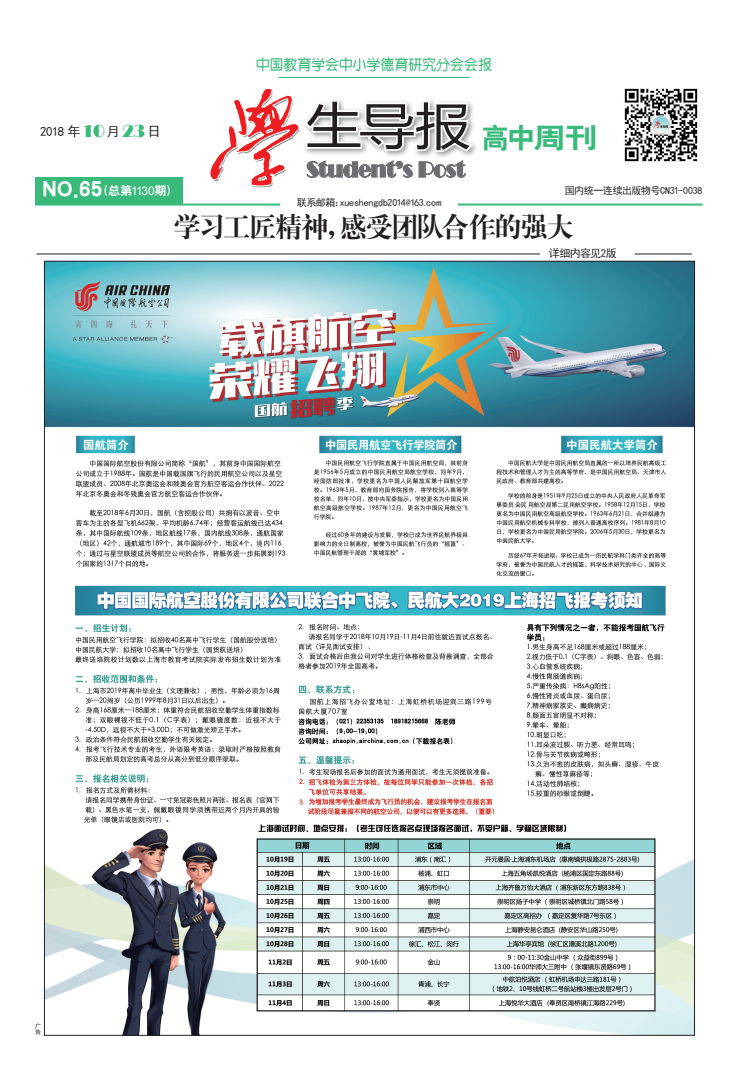
<style>
.page{position:relative;width:738px;height:1078px;background:#fff}
.page>*{position:absolute;margin:0;border:0;box-sizing:border-box;transform-origin:0 0}
.t1{font:50px "Microsoft Ya Hei";color:#231f20;scale:1.1 1}
.t2{font:28px "H Ya 4 gj";letter-spacing:-.05em;color:#231f20}
.t3{font:28px "H Yb 2 gj";color:#39b97a}
.t4{font:23px "Broadway";letter-spacing:-.02em;color:#6c6d70;scale:.92 1}
.t5{font:22px "H Yb 2 gj";color:#fff}
.t6{font:15px "H Ye 3 gj";letter-spacing:-.01em;color:#39b97a;scale:.94 1}
.t7{font:13px "Sim Hei";color:#231f20}
.t8{font:11px "Sim Hei";letter-spacing:-.055em;color:#231f20}
.t9{font:10px "Sim Hei";letter-spacing:-.03em;color:#231f20}
.t10{font:6px/5.9px "Sim Hei";color:#231f20}
.s1{font-family:"Broadway";font-size:18px;color:#39b97a}
.s2{font-size:12px}
.s3{font-family:"Arial";font-size:12px}
</style>
<div class="page">
<img style="left:46px;top:263px;width:646px;height:770px">
<img style="left:210px;top:89px;width:90px;height:99px">
<img style="left:624px;top:88px;width:74px;height:74px">
<div style="left:36px;top:176px;width:147px;height:28px;background:#39b97a"></div>
<hr style="left:36px;top:203px;width:244px;height:2px;background:#39b97a">
<hr style="left:457px;top:203px;width:245px;height:2px;background:#39b97a">
<hr style="left:278px;top:77px;width:191px;height:1px;background:#39b97a">
<div style="left:302px;top:97px;width:177px;height:62px;background:#231f20;opacity:.5"></div>
<svg style="left:302px;top:98px;width:173px;height:56px"></svg>
<svg style="left:306px;top:160px;width:106px;height:18px"></svg>
<svg style="left:418px;top:160px;width:47px;height:18px"></svg>
<hr style="left:634px;top:254px;width:57px;height:1px;background:#231f20">
<hr style="left:37px;top:254px;width:502px;height:1px;background:#231f20">
<h3 class="t7" style="left:40px;top:124px;width:122px">2018 年<span class="s1">10</span> 月 <span class="s1">23</span>日</h3>
<h3 class="t6" style="left:255px;top:57px;width:253px">中国教育学会中小学德育研究分会会报</h3>
<h1 class="t1" style="left:306px;top:92px;width:150px">生导报</h1>
<h3 class="t4" style="left:306px;top:156px;width:174px">Student’s Post</h3>
<h2 class="t3" style="left:480px;top:124px;width:118px">高中周刊</h2>
<h3 class="t5" style="left:43px;top:179px;width:136px">NO.65<span class="s2">（总第</span><span class="s3">1130</span><span class="s2">期）</span></h3>
<p class="t9" style="left:564px;top:185px;width:139px">国内统一连续出版物号CN31-0038</p>
<p class="t9" style="left:296px;top:197px;width:146px">联系邮箱：xueshengdb2014@163.com</p>
<h2 class="t2" style="left:173px;top:213px;width:401px">学习工匠精神，感受团队合作的强大</h2>
<p class="t10" style="left:35px;top:1023px;width:7px">广告</p>
<p class="t8" style="left:548px;top:247px;width:69px">详细内容见2版</p>
</div>
